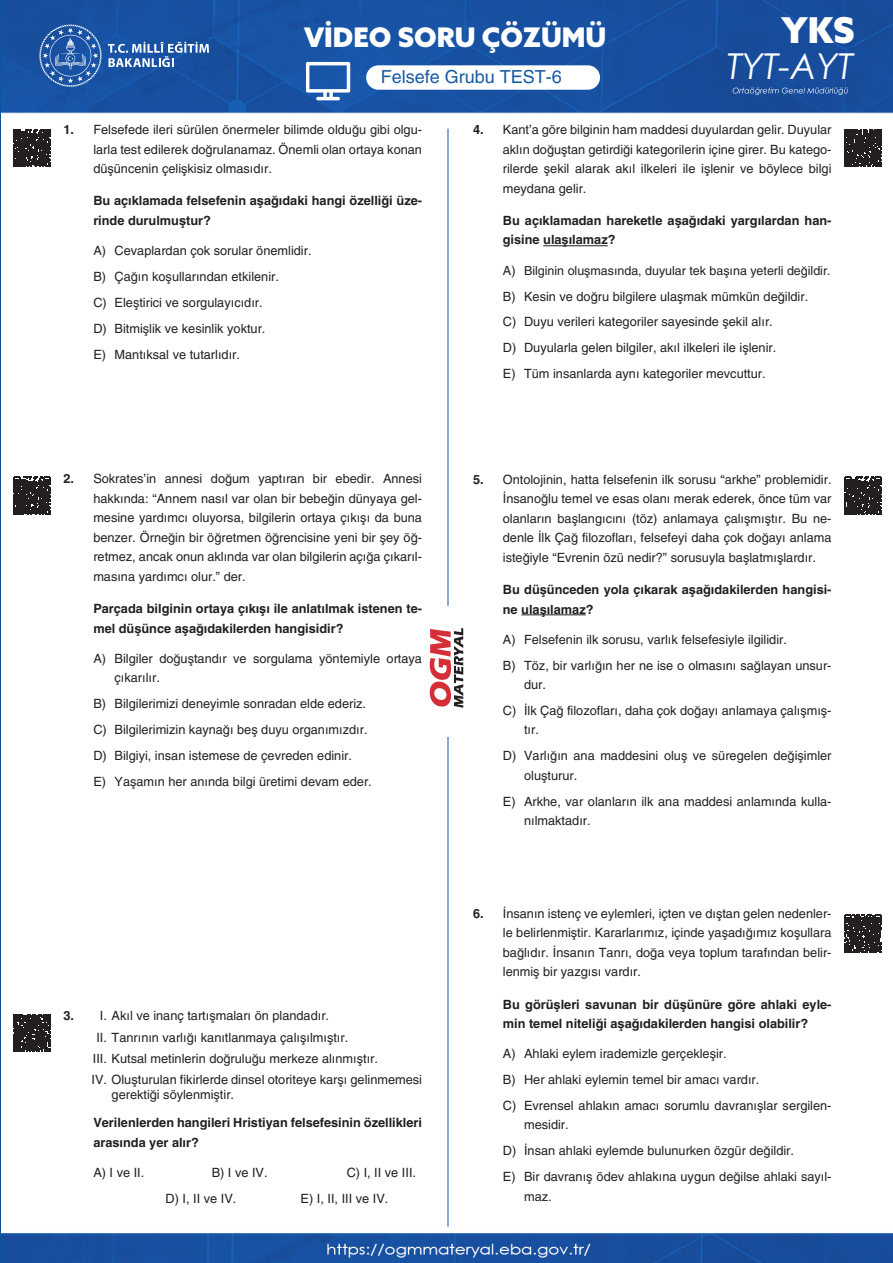
<style>
.page{position:relative;width:893px;height:1263px;background:#fff}
.page>*{position:absolute;margin:0;border:0;box-sizing:border-box;transform-origin:0 0}
.t1{font:italic 35.7px "Century Gothic";color:#fff}
.t2{font:900 35.7px "Azo Sans";color:#fff}
.t3{font:900 27px "Azo Sans";color:#fff}
.t4{font:18px "Helveticasinav";color:#185aa5}
.CEVAP_5_Lİ__Y{font:12.75px/19.5px "Helveticasinav";color:#231f20}
.SORU__NORMAL{font:12.75px/19.5px "Helveticasinav";color:#231f20;text-align:justify}
.SORU__Y{font:700 12.75px/19.5px "Helveticasinav";color:#231f20}
.I__II__III__Y{font:12.75px/15px "Helveticasinav";color:#231f20}
.CEVAP_5_Lİ__Y-2{font:12.45px "Helveticasinav";color:#231f20}
.s1{font-weight:700}
.s2{font-size:12.75px}
</style>
<div class="page">
<img style="left:2px;top:0;width:891px;height:1263px">
<hr style="left:448px;top:129px;width:1px;height:477px;background:#1358a3">
<hr style="left:448px;top:737px;width:1px;height:490px;background:#1358a3">
<svg style="left:39px;top:24px;width:63px;height:63px;background:#3a6bb0"></svg>
<svg style="left:108px;top:42px;width:101px;height:25px;background:#5781bb"></svg>
<svg style="left:430px;top:627px;width:33px;height:81px"></svg>
<svg style="left:306px;top:62px;width:44px;height:38px"></svg>
<svg style="left:733px;top:87px;width:115px;height:8px"></svg>
<div style="left:366px;top:65px;width:234px;height:25px;background:#fff;border-radius:12px"></div>
<hr style="left:543px;top:245px;width:65px;height:1px;background:#231f20">
<hr style="left:521px;top:614px;width:65px;height:1px;background:#231f20">
<svg style="left:13px;top:129px;width:38px;height:38px"></svg>
<svg style="left:13px;top:477px;width:38px;height:38px"></svg>
<svg style="left:844px;top:129px;width:38px;height:38px"></svg>
<svg style="left:844px;top:477px;width:38px;height:38px"></svg>
<svg style="left:13px;top:1014px;width:38px;height:38px"></svg>
<svg style="left:844px;top:915px;width:38px;height:38px"></svg>
<h2 class="t3" style="left:304px;top:19px;width:304px">VİDEO SORU ÇÖZÜMÜ</h2>
<h1 class="t2" style="left:781px;top:6px;width:75px">YKS</h1>
<h3 class="t4" style="left:381px;top:67px;width:183px">Felsefe Grubu TEST-6</h3>
<h1 class="t1" style="left:727px;top:41px;width:128px">TYT-AYT</h1>
<p class="SORU__NORMAL" style="left:93px;top:120px;width:330px;text-indent:-30px"><span class="s1">1.</span> Felsefede ileri sürülen önermeler bilimde olduğu gibi olgu&shy;larla test edilerek doğrulanamaz. Önemli olan ortaya konan düşüncenin çelişkisiz olmasıdır.</p>
<p class="SORU__Y" style="left:93px;top:191px;width:330px">Bu açıklamada felsefenin aşağıdaki hangi özelliği üze&shy;rinde durulmuştur?</p>
<p class="CEVAP_5_Lİ__Y" style="left:93px;top:241px;width:220px">A) Cevaplardan çok sorular önemlidir.</p>
<p class="CEVAP_5_Lİ__Y" style="left:93px;top:267px;width:187px">B) Çağın koşullarından etkilenir.</p>
<p class="CEVAP_5_Lİ__Y" style="left:93px;top:293px;width:171px">C) Eleştirici ve sorgulayıcıdır.</p>
<p class="CEVAP_5_Lİ__Y" style="left:93px;top:319px;width:174px">D) Bitmişlik ve kesinlik yoktur.</p>
<p class="CEVAP_5_Lİ__Y" style="left:93px;top:344px;width:148px">E) Mantıksal ve tutarlıdır.</p>
<p class="SORU__NORMAL" style="left:93px;top:469px;width:330px;text-indent:-30px"><span class="s1">2.</span> Sokrates’in annesi doğum yaptıran bir ebedir. Annesi hakkında: “Annem nasıl var olan bir bebeğin dünyaya gel&shy;mesine yardımcı oluyorsa, bilgilerin ortaya çıkışı da buna benzer. Örneğin bir öğretmen öğrencisine yeni bir şey öğ&shy;retmez, ancak onun aklında var olan bilgilerin açığa çıkarıl&shy;masına yardımcı olur.” der.</p>
<p class="SORU__Y" style="left:93px;top:599px;width:330px">Parçada bilginin ortaya çıkışı ile anlatılmak istenen te&shy;mel düşünce aşağıdakilerden hangisidir?</p>
<p class="CEVAP_5_Lİ__Y" style="left:115px;top:649px;width:309px;text-indent:-21px">A) Bilgiler doğuştandır ve sorgulama yöntemiyle ortaya çıkarılır.</p>
<p class="CEVAP_5_Lİ__Y" style="left:93px;top:694px;width:274px">B) Bilgilerimizi deneyimle sonradan elde ederiz.</p>
<p class="CEVAP_5_Lİ__Y" style="left:93px;top:720px;width:276px">C) Bilgilerimizin kaynağı beş duyu organımızdır.</p>
<p class="CEVAP_5_Lİ__Y" style="left:93px;top:746px;width:260px">D) Bilgiyi, insan istemese de çevreden edinir.</p>
<p class="CEVAP_5_Lİ__Y" style="left:93px;top:772px;width:280px">E) Yaşamın her anında bilgi üretimi devam eder.</p>
<p class="I__II__III__Y" style="left:64px;top:1008px;width:267px"><span class="s1">3.</span> I. Akıl ve inanç tartışmaları ön plandadır.</p>
<p class="I__II__III__Y" style="left:96px;top:1030px;width:253px">II. Tanrının varlığı kanıtlanmaya çalışılmıştır.</p>
<p class="I__II__III__Y" style="left:93px;top:1051px;width:287px">III. Kutsal metinlerin doğruluğu merkeze alınmıştır.</p>
<p class="I__II__III__Y" style="left:112px;top:1072px;width:312px;text-indent:-20px">IV. Oluşturulan fikirlerde dinsel otoriteye karşı gelinmemesi gerektiği söylenmiştir.</p>
<p class="SORU__Y" style="left:93px;top:1113px;width:330px">Verilenlerden hangileri Hristiyan felsefesinin özellikleri arasında yer alır?</p>
<p class="CEVAP_5_Lİ__Y" style="left:93px;top:1163px;width:53px">A) I ve II.</p>
<p class="CEVAP_5_Lİ__Y" style="left:212px;top:1163px;width:57px">B) I ve IV.</p>
<p class="CEVAP_5_Lİ__Y" style="left:347px;top:1163px;width:71px">C) I, II ve III.</p>
<p class="CEVAP_5_Lİ__Y" style="left:166px;top:1189px;width:72px">D) I, II ve IV.</p>
<p class="CEVAP_5_Lİ__Y" style="left:301px;top:1189px;width:89px">E) I, II, III ve IV.</p>
<p class="SORU__NORMAL" style="left:503px;top:120px;width:330px;text-indent:-30px"><span class="s1">4.</span> Kant’a göre bilginin ham maddesi duyulardan gelir. Duyular aklın doğuştan getirdiği kategorilerin içine girer. Bu katego&shy;rilerde şekil alarak akıl ilkeleri ile işlenir ve böylece bilgi meydana gelir.</p>
<p class="SORU__Y" style="left:503px;top:211px;width:330px">Bu açıklamadan hareketle aşağıdaki yargılardan han&shy;gisine ulaşılamaz?</p>
<p class="CEVAP_5_Lİ__Y-2" style="left:503px;top:263px;width:329px"><span class="s2">A)</span> Bilginin oluşmasında, duyular tek başına yeterli değildir.</p>
<p class="CEVAP_5_Lİ__Y" style="left:503px;top:286px;width:307px">B) Kesin ve doğru bilgilere ulaşmak mümkün değildir.</p>
<p class="CEVAP_5_Lİ__Y" style="left:503px;top:312px;width:271px">C) Duyu verileri kategoriler sayesinde şekil alır.</p>
<p class="CEVAP_5_Lİ__Y" style="left:503px;top:338px;width:275px">D) Duyularla gelen bilgiler, akıl ilkeleri ile işlenir.</p>
<p class="CEVAP_5_Lİ__Y" style="left:503px;top:364px;width:264px">E) Tüm insanlarda aynı kategoriler mevcuttur.</p>
<p class="SORU__NORMAL" style="left:503px;top:470px;width:330px;text-indent:-30px"><span class="s1">5.</span> Ontolojinin, hatta felsefenin ilk sorusu “arkhe” problemidir.<br>İnsanoğlu temel ve esas olanı merak ederek, önce tüm var olanların başlangıcını (töz) anlamaya çalışmıştır. Bu ne&shy;denle İlk Çağ filozofları, felsefeyi daha çok doğayı anlama isteğiyle “Evrenin özü nedir?” sorusuyla başlatmışlardır.</p>
<p class="SORU__Y" style="left:503px;top:580px;width:330px">Bu düşünceden yola çıkarak aşağıdakilerden hangisi&shy;ne ulaşılamaz?</p>
<p class="CEVAP_5_Lİ__Y" style="left:503px;top:629px;width:286px">A) Felsefenin ilk sorusu, varlık felsefesiyle ilgilidir.</p>
<p class="CEVAP_5_Lİ__Y" style="left:524px;top:655px;width:309px;text-indent:-21px">B) Töz, bir varlığın her ne ise o olmasını sağlayan unsur&shy;dur.</p>
<p class="CEVAP_5_Lİ__Y" style="left:524px;top:701px;width:309px;text-indent:-21px">C) İlk Çağ filozofları, daha çok doğayı anlamaya çalışmış&shy;tır.</p>
<p class="CEVAP_5_Lİ__Y" style="left:524px;top:746px;width:309px;text-indent:-21px">D) Varlığın ana maddesini oluş ve süregelen değişimler oluşturur.</p>
<p class="CEVAP_5_Lİ__Y" style="left:524px;top:791px;width:309px;text-indent:-21px">E) Arkhe, var olanların ilk ana maddesi anlamında kulla&shy;nılmaktadır.</p>
<p class="SORU__NORMAL" style="left:503px;top:904px;width:330px;text-indent:-30px"><span class="s1">6.</span> İnsanın istenç ve eylemleri, içten ve dıştan gelen nedenler&shy;le belirlenmiştir. Kararlarımız, içinde yaşadığımız koşullara bağlıdır. İnsanın Tanrı, doğa veya toplum tarafından belir&shy;lenmiş bir yazgısı vardır.</p>
<p class="SORU__Y" style="left:503px;top:994px;width:330px">Bu görüşleri savunan bir düşünüre göre ahlaki eyle&shy;min temel niteliği aşağıdakilerden hangisi olabilir?</p>
<p class="CEVAP_5_Lİ__Y" style="left:503px;top:1044px;width:225px">A) Ahlaki eylem irademizle gerçekleşir.</p>
<p class="CEVAP_5_Lİ__Y" style="left:503px;top:1070px;width:258px">B) Her ahlaki eylemin temel bir amacı vardır.</p>
<p class="CEVAP_5_Lİ__Y" style="left:524px;top:1096px;width:309px;text-indent:-21px">C) Evrensel ahlakın amacı sorumlu davranışlar sergilen&shy;mesidir.</p>
<p class="CEVAP_5_Lİ__Y" style="left:503px;top:1141px;width:293px">D) İnsan ahlaki eylemde bulunurken özgür değildir.</p>
<p class="CEVAP_5_Lİ__Y" style="left:524px;top:1167px;width:309px;text-indent:-21px">E) Bir davranış ödev ahlakına uygun değilse ahlaki sayıl&shy;maz.</p>
</div>
